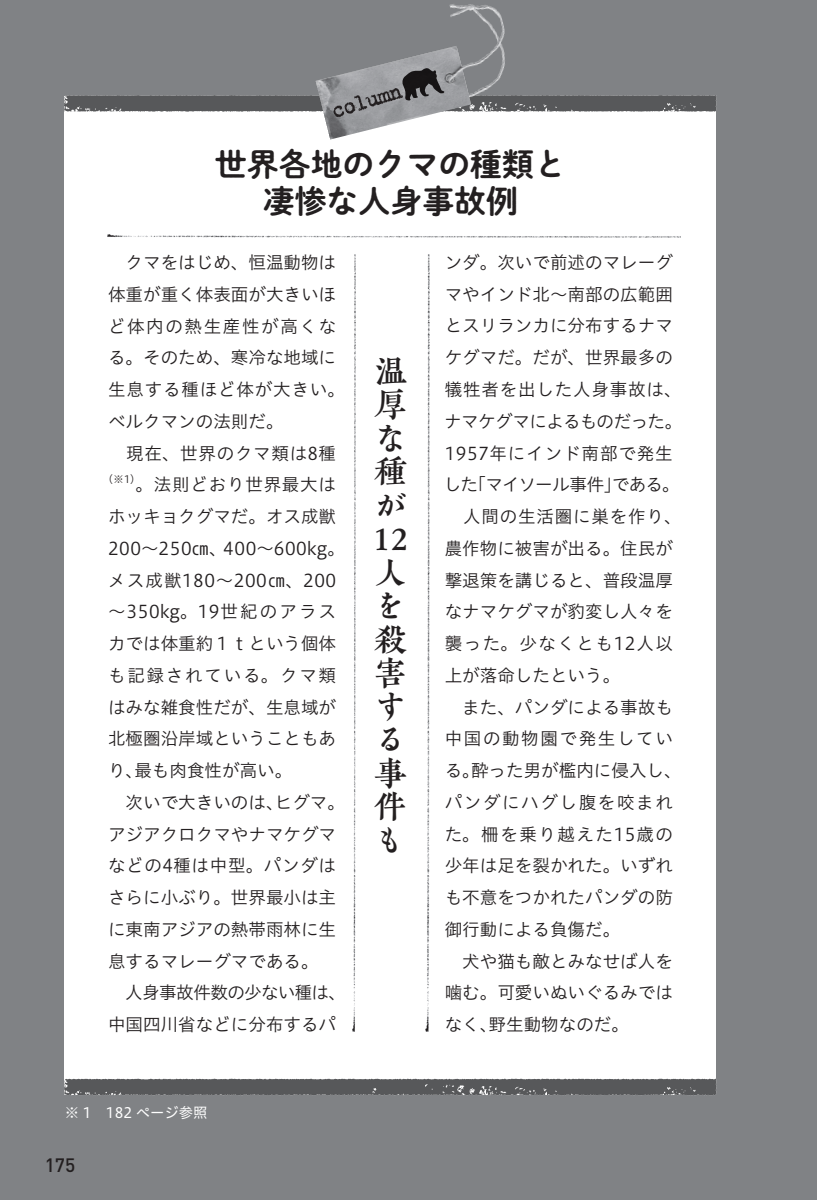
<style>
.page{position:relative;width:817px;height:1200px;background:#fff}
.page>*{position:absolute;margin:0;border:0;box-sizing:border-box;transform-origin:0 0}
.t1{font:700 33.52px/33.5px "P Kiza Kinryou Std N";color:#231f20;text-align:justify}
.t2{font:31.95px/36.7px "P Shuei NM Go Std N B";color:#231f20;text-align:center}
.t3{font:500 19.12px "DIN Pro";color:#231f20}
.t4{font:17.55px/31.7px "Hiragino UD Sans Std W3";color:#231f20}
.t5{font:14.4px "Hiragino UD Sans Std W4";color:#fff}
.t6{font:10.12px "Hiragino UD Sans Std W3";color:#231f20}
</style>
<div class="page">
<div style="left:0;top:0;width:816px;height:1199px;background:#808285"></div>
<div style="left:65px;top:96px;width:650px;height:998px;background:#fff"></div>
<img style="left:352px;top:255px;width:3px;height:776px">
<img style="left:108px;top:234px;width:572px;height:4px">
<img style="left:425px;top:255px;width:4px;height:776px">
<svg style="left:64px;top:1078px;width:652px;height:16px;background:#606163"></svg>
<img style="left:351px;top:1078px;width:340px;height:1px">
<img style="left:324px;top:4px;width:181px;height:135px">
<svg style="left:64px;top:68px;width:652px;height:49px"></svg>
<h2 class="t2" style="left:215px;top:145px;width:352px">世界各地のクマの種類と凄惨な人身事故例</h2>
<p class="t4" style="left:108px;top:245px;width:238px">　クマをはじめ、恒温動物は体重が重く体表面が大きいほど体内の熱生産性が高くなる。そのため、寒冷な地域に生息する種ほど体が大きい。ベルクマンの法則だ。<br>　現在、世界のクマ類は8種</p>
<p class="t6" style="left:103px;top:471px;width:39px">（※1）</p>
<p class="t4" style="left:108px;top:467px;width:239px;text-indent:27px">。法則どおり世界最大はホッキョクグマだ。オス成獣<br>200～250㎝、400～600kg。メス成獣180～200㎝、200～350kg。19世紀のアラスカでは体重約１ｔという個体も記録されている。クマ類はみな雑食性だが、生息域が北極圏沿岸域ということもあり、最も肉食性が高い。<br>　次いで大きいのは、ヒグマ。アジアクロクマやナマケグマなどの4種は中型。パンダはさらに小ぶり。世界最小は主に東南アジアの熱帯雨林に生息するマレーグマである。<br>　人身事故件数の少ない種は、中国四川省などに分布するパ</p>
<p class="t5" style="left:65px;top:1101px;width:144px">※ 1　182 ページ参照</p>
<p class="t3" style="left:45px;top:1149px;width:32px">175</p>
<h1 class="t1" style="left:373px;top:353px;width:37px">温厚な種が12人を殺害する事件も</h1>
<p class="t4" style="left:444px;top:245px;width:240px">ンダ。次いで前述のマレーグマやインド北～南部の広範囲とスリランカに分布するナマケグマだ。だが、世界最多の犠牲者を出した人身事故は、ナマケグマによるものだった。<br>1957年にインド南部で発生した「マイソール事件」である。　人間の生活圏に巣を作り、農作物に被害が出る。住民が撃退策を講じると、普段温厚なナマケグマが豹変し人々を襲った。少なくとも12人以上が落命したという。<br>　また、パンダによる事故も中国の動物園で発生している。酔った男が檻内に侵入し、パンダにハグし腹を咬まれた。柵を乗り越えた15歳の少年は足を裂かれた。いずれも不意をつかれたパンダの防御行動による負傷だ。<br>　犬や猫も敵とみなせば人を噛む。可愛いぬいぐるみではなく、野生動物なのだ。</p>
</div>
